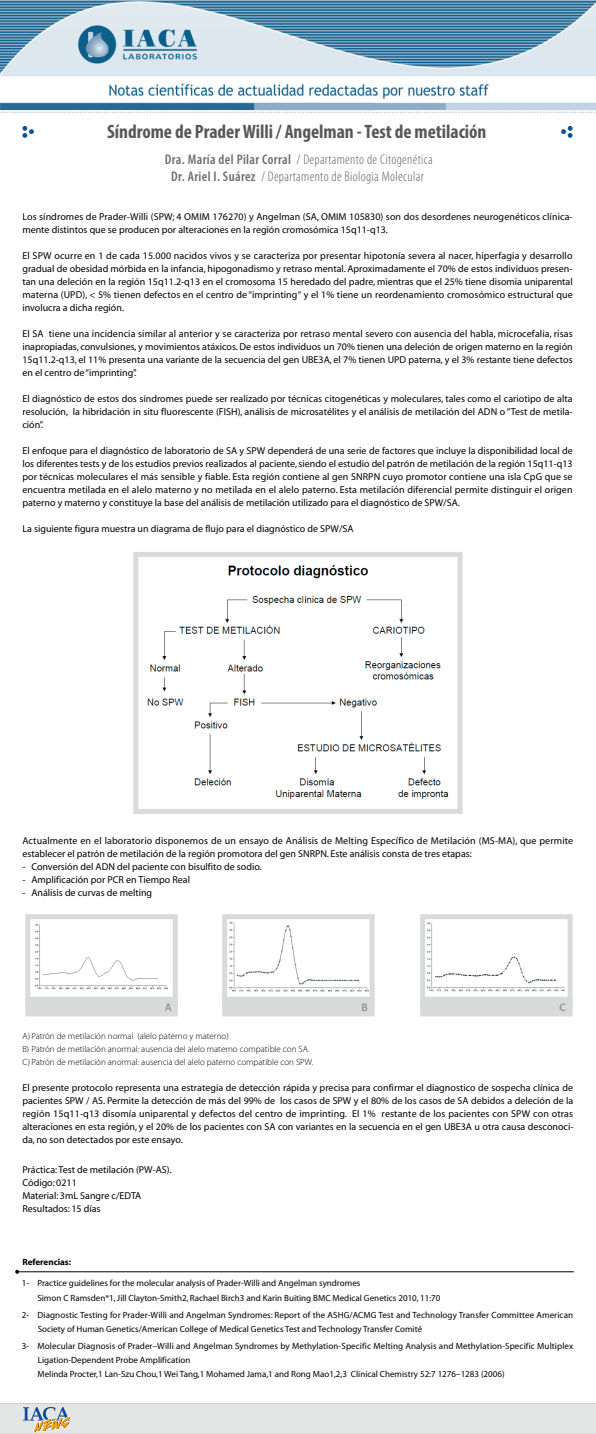
<style>
.page{position:relative;width:596px;height:1434px;background:#fff}
.page>*{position:absolute;margin:0;border:0;box-sizing:border-box;transform-origin:0 0}
.t1{font:700 condensed 19.4px "Myriad Pro";color:#57585a}
.t2{font:300 condensed 14px/16.8px "Myriad Pro";letter-spacing:.025em;color:#636363;text-align:center}
.t3{font:600 11px "Myriad Pro";color:#919396}
.t4{font:10px/13px "Myriad";color:#000;text-align:justify}
.t5{font:9px/14px "Myriad";color:#000}
.t6{font:300 9px/13px "Myriad Pro";color:#000}
.t7{font:700 9px "Myriad";color:#000}
.s1{font-weight:600;color:#6c6d70}
</style>
<div class="page">
<div style="left:0;top:1403px;width:595px;height:31px;background:#e4e6e6"></div>
<hr style="left:0;top:1433px;width:595px;height:1px;background:#cbccce">
<hr style="left:0;top:1403px;width:595px;height:1px;background:#cbccce">
<svg style="left:23px;top:1407px;width:49px;height:27px"></svg>
<svg style="left:561px;top:126px;width:11px;height:12px"></svg>
<svg style="left:22px;top:126px;width:12px;height:12px"></svg>
<img style="left:0;top:0;width:595px;height:112px">
<img style="left:147px;top:565px;width:302px;height:234px">
<div style="left:133px;top:552px;width:329px;height:262px;border:5px solid #d9dadc"></div>
<svg style="left:25px;top:914px;width:153px;height:102px"></svg>
<svg style="left:222px;top:914px;width:152px;height:102px"></svg>
<svg style="left:420px;top:914px;width:152px;height:102px"></svg>
<svg style="left:15px;top:1269px;width:4px;height:4px"></svg>
<hr style="left:19px;top:1271px;width:554px;height:1px;background:#000">
<h1 class="t1" style="left:107px;top:120px;width:380px">Síndrome de Prader Willi / Angelman - Test de metilación</h1>
<h2 class="t2" style="left:165px;top:151px;width:269px"><span class="s1">Dra. María del Pilar Corral</span> / Departamento de Citogenética<br><span class="s1">Dr. Ariel I. Suárez</span> / Departamento de Biologia Molecular</h2>
<p class="t4" style="left:22px;top:210px;width:551px">Los síndromes de Prader-Willi (SPW; 4 OMIM 176270) y Angelman (SA, OMIM 105830) son dos desordenes neurogenéticos clínica&shy;mente distintos que se producen por alteraciones en la región cromosómica 15q11-q13.</p>
<p class="t4" style="left:22px;top:249px;width:551px">El SPW ocurre en 1 de cada 15.000 nacidos vivos y se caracteriza por presentar hipotonía severa al nacer, hiperfagia y desarrollo gradual de obesidad mórbida en la infancia, hipogonadismo y retraso mental. Aproximadamente el 70% de estos individuos presen&shy;tan una deleción en la región 15q11.2-q13 en el cromosoma 15 heredado del padre, mientras que el 25% tiene disomia uniparental materna (UPD), &lt; 5% tienen defectos en el centro de “imprinting“ y el 1% tiene un reordenamiento cromosómico estructural que involucra a dicha región.</p>
<p class="t4" style="left:22px;top:327px;width:551px">El SA tiene una incidencia similar al anterior y se caracteriza por retraso mental severo con ausencia del habla, microcefalia, risas inapropiadas, convulsiones, y movimientos atáxicos. De estos individuos un 70% tienen una deleción de origen materno en la región 15q11.2-q13, el 11% presenta una variante de la secuencia del gen UBE3A, el 7% tienen UPD paterna, y el 3% restante tiene defectos en el centro de “imprinting”.</p>
<p class="t4" style="left:22px;top:392px;width:551px">El diagnóstico de estos dos síndromes puede ser realizado por técnicas citogenéticas y moleculares, tales como el cariotipo de alta resolución, la hibridación in situ fluorescente (FISH), análisis de microsatélites y el análisis de metilación del ADN o “Test de metila&shy;ción”.</p>
<p class="t4" style="left:22px;top:444px;width:551px">El enfoque para el diagnóstico de laboratorio de SA y SPW dependerá de una serie de factores que incluye la disponibilidad local de los diferentes tests y de los estudios previos realizados al paciente, siendo el estudio del patrón de metilación de la región 15q11-q13 por técnicas moleculares el más sensible y fiable. Esta región contiene al gen SNRPN cuyo promotor contiene una isla CpG que se encuentra metilada en el alelo materno y no metilada en el alelo paterno. Esta metilación diferencial permite distinguir el origen paterno y materno y constituye la base del análisis de metilación utilizado para el diagnóstico de SPW/SA.</p>
<p class="t4" style="left:22px;top:522px;width:332px">La siguiente figura muestra un diagrama de flujo para el diagnóstico de SPW/SA</p>
<p class="t4" style="left:22px;top:834px;width:552px">Actualmente en el laboratorio disponemos de un ensayo de Análisis de Melting Específico de Metilación (MS-MA), que permite establecer el patrón de metilación de la región promotora del gen SNRPN. Este análisis consta de tres etapas:</p>
<p class="t4" style="left:22px;top:860px;width:240px">- Conversión del ADN del paciente con bisulfito de sodio.</p>
<p class="t4" style="left:22px;top:873px;width:169px">- Amplificación por PCR en Tiempo Real</p>
<p class="t4" style="left:22px;top:886px;width:131px">- Análisis de curvas de melting</p>
<p class="t3" style="left:165px;top:1000px;width:8px">A</p>
<p class="t3" style="left:361px;top:1000px;width:8px">B</p>
<p class="t3" style="left:559px;top:1000px;width:8px">C</p>
<p class="t6" style="left:22px;top:1030px;width:292px">A) Patrón de metilación normal (alelo paterno y materno)<br>B) Patrón de metilación anormal: ausencia del alelo materno compatible con SA.<br>C) Patrón de metilación anormal: ausencia del alelo paterno compatible con SPW.</p>
<p class="t4" style="left:22px;top:1081px;width:552px">El presente protocolo representa una estrategia de detección rápida y precisa para confirmar el diagnostico de sospecha clínica de pacientes SPW / AS. Permite la detección de más del 99% de los casos de SPW y el 80% de los casos de SA debidos a deleción de la región 15q11-q13 disomía uniparental y defectos del centro de imprinting. El 1% restante de los pacientes con SPW con otras alteraciones en esta región, y el 20% de los pacientes con SA con variantes en la secuencia en el gen UBE3A u otra causa desconoci&shy;da, no son detectados por este ensayo.</p>
<p class="t4" style="left:22px;top:1163px;width:151px;text-align:left">Práctica: Test de metilación (PW-AS).<br>Código: 0211<br>Material: 3mL Sangre c/EDTA<br>Resultados: 15 días</p>
<p class="t7" style="left:22px;top:1257px;width:50px">Referencias:</p>
<p class="t5" style="left:37px;top:1277px;width:404px;text-indent:-16px">1- Practice guidelines for the molecular analysis of Prader-Willi and Angelman syndromes<br>Simon C Ramsden*1, Jill Clayton-Smith2, Rachael Birch3 and Karin Buiting BMC Medical Genetics 2010, 11:70</p>
<p class="t5" style="left:38px;top:1308px;width:536px;text-indent:-16px">2- Diagnostic Testing for Prader-Willi and Angelman Syndromes: Report of the ASHG/ACMG Test and Technology Transfer Committee American<br>Society of Human Genetics/American College of Medical Genetics Test and Technology Transfer Comité</p>
<p class="t5" style="left:37px;top:1339px;width:537px;text-indent:-16px">3- Molecular Diagnosis of Prader–Willi and Angelman Syndromes by Methylation-Specific Melting Analysis and Methylation-Specific Multiplex<br>Ligation-Dependent Probe Amplification<br>Melinda Procter,1 Lan-Szu Chou,1 Wei Tang,1 Mohamed Jama,1 and Rong Mao1,2,3 Clinical Chemistry 52:7 1276–1283 (2006)</p>
</div>
